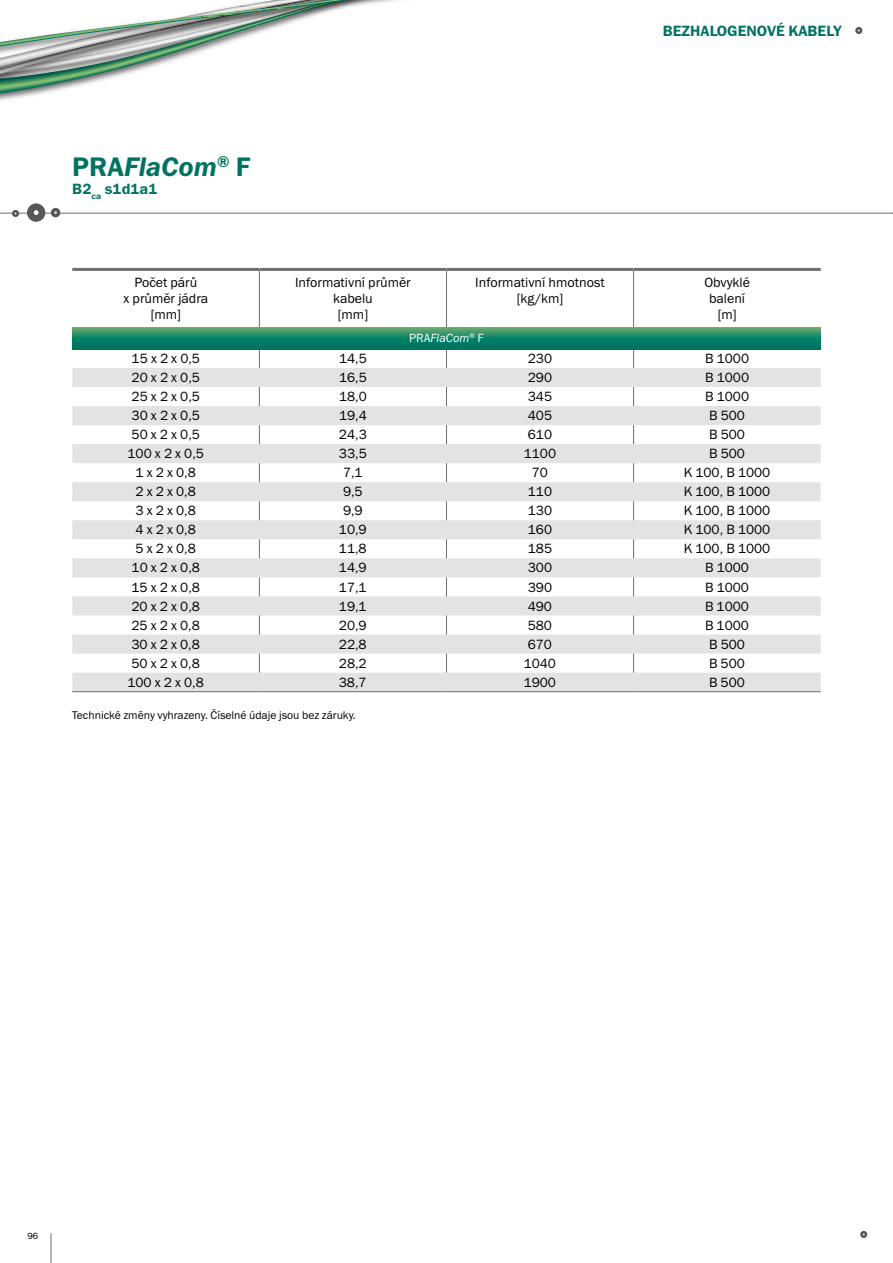
<style>
.page{position:relative;width:893px;height:1263px;background:#fff}
.page>*{position:absolute;margin:0;border:0;box-sizing:border-box;transform-origin:0 0}
.t1{font:italic 27px "Franklin Gothic Demi ITC";color:#007262}
.t2{font:15px "Franklin Gothic Demi ITC";color:#007262}
.t3{font:13.5px/15.8px "Franklin Gothic Book ITC";color:#000;text-align:center}
.t4{font:italic 12px "Franklin Gothic Book ITC";color:#fff}
.t5{font:11.25px "Franklin Gothic Book ITC";color:#000}
.t6{font:9px "Franklin Gothic Book ITC";color:#000}
.s1{font-style:normal}
</style>
<div class="page">
<svg style="left:0;top:89px;width:64px;height:9px"></svg>
<svg style="left:0;top:0;width:399px;height:89px"></svg>
<hr style="left:51px;top:1233px;width:1px;height:30px;background:#706f6f">
<svg style="left:855px;top:27px;width:7px;height:7px"></svg>
<svg style="left:860px;top:1231px;width:7px;height:7px"></svg>
<hr style="left:0;top:213px;width:893px;height:1px;background:#706f6f">
<div style="left:27px;top:203px;width:18px;height:19px;background:#575756;border-radius:50%"></div>
<svg style="left:34px;top:210px;width:5px;height:5px"></svg>
<svg style="left:51px;top:208px;width:9px;height:9px"></svg>
<svg style="left:12px;top:210px;width:7px;height:7px"></svg>
<svg style="left:72px;top:368px;width:749px;height:323px;fill:#e3e3e3"></svg>
<hr style="left:259px;top:271px;width:1px;height:56px;background:#706f6f">
<hr style="left:446px;top:271px;width:1px;height:56px;background:#706f6f">
<hr style="left:633px;top:271px;width:1px;height:56px;background:#706f6f">
<svg style="left:259px;top:349px;width:1px;height:19px"></svg>
<svg style="left:446px;top:349px;width:1px;height:19px"></svg>
<svg style="left:633px;top:349px;width:1px;height:19px"></svg>
<svg style="left:259px;top:387px;width:1px;height:19px"></svg>
<svg style="left:446px;top:387px;width:1px;height:19px"></svg>
<svg style="left:633px;top:387px;width:1px;height:19px"></svg>
<svg style="left:259px;top:425px;width:1px;height:19px"></svg>
<svg style="left:446px;top:425px;width:1px;height:19px"></svg>
<svg style="left:633px;top:425px;width:1px;height:19px"></svg>
<svg style="left:259px;top:463px;width:1px;height:19px"></svg>
<svg style="left:446px;top:463px;width:1px;height:19px"></svg>
<svg style="left:633px;top:463px;width:1px;height:19px"></svg>
<svg style="left:259px;top:501px;width:1px;height:19px"></svg>
<svg style="left:446px;top:501px;width:1px;height:19px"></svg>
<svg style="left:633px;top:501px;width:1px;height:19px"></svg>
<svg style="left:259px;top:539px;width:1px;height:19px"></svg>
<svg style="left:446px;top:539px;width:1px;height:19px"></svg>
<svg style="left:633px;top:539px;width:1px;height:19px"></svg>
<svg style="left:259px;top:577px;width:1px;height:19px"></svg>
<svg style="left:446px;top:577px;width:1px;height:19px"></svg>
<svg style="left:633px;top:577px;width:1px;height:19px"></svg>
<svg style="left:259px;top:615px;width:1px;height:19px"></svg>
<svg style="left:446px;top:615px;width:1px;height:19px"></svg>
<svg style="left:633px;top:615px;width:1px;height:19px"></svg>
<svg style="left:259px;top:654px;width:1px;height:19px"></svg>
<svg style="left:446px;top:654px;width:1px;height:19px"></svg>
<svg style="left:633px;top:654px;width:1px;height:19px"></svg>
<hr style="left:72px;top:691px;width:187px;height:1px;background:#706f6f">
<hr style="left:259px;top:691px;width:187px;height:1px;background:#706f6f">
<hr style="left:446px;top:691px;width:188px;height:1px;background:#706f6f">
<hr style="left:634px;top:691px;width:187px;height:1px;background:#706f6f">
<hr style="left:72px;top:268px;width:187px;height:3px;background:#706f6f">
<hr style="left:259px;top:268px;width:187px;height:3px;background:#706f6f">
<hr style="left:446px;top:268px;width:188px;height:3px;background:#706f6f">
<hr style="left:634px;top:268px;width:187px;height:3px;background:#706f6f">
<svg style="left:72px;top:327px;width:749px;height:22px;background:#1d8a67"></svg>
<h1 class="t1" style="left:72px;top:151px;width:180px"><span class="s1">PRA</span>FlaCom<sup>®</sup> <span class="s1">F</span></h1>
<p class="t2" style="left:72px;top:180px;width:87px">B2<sub>ca</sub> s1d1a1</p>
<p class="t2" style="left:663px;top:22px;width:181px">BEZHALOGENOVÉ KABELY</p>
<p class="t3" style="left:124px;top:274px;width:86px">Počet párů<br>x průměr jádra [mm]</p>
<p class="t3" style="left:295px;top:274px;width:117px">Informativní průměr kabelu<br>[mm]</p>
<p class="t3" style="left:475px;top:274px;width:131px">Informativní hmotnost [kg/km]</p>
<p class="t3" style="left:704px;top:274px;width:47px">Obvyklé balení [m]</p>
<p class="t4" style="left:409px;top:331px;width:76px"><span class="s1">PRA</span>FlaCom<sup>®</sup> <span class="s1">F</span></p>
<p class="t3" style="left:132px;top:350px;width:70px">15 x 2 x 0,5</p>
<p class="t3" style="left:339px;top:350px;width:29px">14,5</p>
<p class="t3" style="left:528px;top:350px;width:26px">230</p>
<p class="t3" style="left:705px;top:350px;width:46px">B 1000</p>
<p class="t3" style="left:132px;top:369px;width:70px">20 x 2 x 0,5</p>
<p class="t3" style="left:339px;top:369px;width:29px">16,5</p>
<p class="t3" style="left:528px;top:369px;width:26px">290</p>
<p class="t3" style="left:705px;top:369px;width:46px">B 1000</p>
<p class="t3" style="left:132px;top:388px;width:70px">25 x 2 x 0,5</p>
<p class="t3" style="left:339px;top:388px;width:29px">18,0</p>
<p class="t3" style="left:528px;top:388px;width:26px">345</p>
<p class="t3" style="left:705px;top:388px;width:46px">B 1000</p>
<p class="t3" style="left:132px;top:407px;width:70px">30 x 2 x 0,5</p>
<p class="t3" style="left:339px;top:407px;width:29px">19,4</p>
<p class="t3" style="left:528px;top:407px;width:26px">405</p>
<p class="t3" style="left:709px;top:407px;width:37px">B 500</p>
<p class="t3" style="left:132px;top:426px;width:70px">50 x 2 x 0,5</p>
<p class="t3" style="left:339px;top:426px;width:29px">24,3</p>
<p class="t3" style="left:528px;top:426px;width:26px">610</p>
<p class="t3" style="left:709px;top:426px;width:37px">B 500</p>
<p class="t3" style="left:128px;top:445px;width:78px">100 x 2 x 0,5</p>
<p class="t3" style="left:339px;top:445px;width:29px">33,5</p>
<p class="t3" style="left:524px;top:445px;width:34px">1100</p>
<p class="t3" style="left:709px;top:445px;width:37px">B 500</p>
<p class="t3" style="left:136px;top:464px;width:62px">1 x 2 x 0,8</p>
<p class="t3" style="left:343px;top:464px;width:21px">7,1</p>
<p class="t3" style="left:532px;top:464px;width:18px">70</p>
<p class="t3" style="left:684px;top:464px;width:88px">K 100, B 1000</p>
<p class="t3" style="left:136px;top:483px;width:62px">2 x 2 x 0,8</p>
<p class="t3" style="left:343px;top:483px;width:21px">9,5</p>
<p class="t3" style="left:528px;top:483px;width:26px">110</p>
<p class="t3" style="left:684px;top:483px;width:88px">K 100, B 1000</p>
<p class="t3" style="left:136px;top:503px;width:62px">3 x 2 x 0,8</p>
<p class="t3" style="left:343px;top:503px;width:21px">9,9</p>
<p class="t3" style="left:528px;top:503px;width:26px">130</p>
<p class="t3" style="left:684px;top:503px;width:88px">K 100, B 1000</p>
<p class="t3" style="left:136px;top:522px;width:62px">4 x 2 x 0,8</p>
<p class="t3" style="left:339px;top:522px;width:29px">10,9</p>
<p class="t3" style="left:528px;top:522px;width:26px">160</p>
<p class="t3" style="left:684px;top:522px;width:88px">K 100, B 1000</p>
<p class="t3" style="left:136px;top:541px;width:62px">5 x 2 x 0,8</p>
<p class="t3" style="left:339px;top:541px;width:29px">11,8</p>
<p class="t3" style="left:528px;top:541px;width:26px">185</p>
<p class="t3" style="left:684px;top:541px;width:88px">K 100, B 1000</p>
<p class="t3" style="left:132px;top:560px;width:70px">10 x 2 x 0,8</p>
<p class="t3" style="left:339px;top:560px;width:29px">14,9</p>
<p class="t3" style="left:528px;top:560px;width:26px">300</p>
<p class="t3" style="left:705px;top:560px;width:46px">B 1000</p>
<p class="t3" style="left:132px;top:579px;width:70px">15 x 2 x 0,8</p>
<p class="t3" style="left:339px;top:579px;width:29px">17,1</p>
<p class="t3" style="left:528px;top:579px;width:26px">390</p>
<p class="t3" style="left:705px;top:579px;width:46px">B 1000</p>
<p class="t3" style="left:132px;top:598px;width:70px">20 x 2 x 0,8</p>
<p class="t3" style="left:339px;top:598px;width:29px">19,1</p>
<p class="t3" style="left:528px;top:598px;width:26px">490</p>
<p class="t3" style="left:705px;top:598px;width:46px">B 1000</p>
<p class="t3" style="left:132px;top:617px;width:70px">25 x 2 x 0,8</p>
<p class="t3" style="left:339px;top:617px;width:29px">20,9</p>
<p class="t3" style="left:528px;top:617px;width:26px">580</p>
<p class="t3" style="left:705px;top:617px;width:46px">B 1000</p>
<p class="t3" style="left:132px;top:636px;width:70px">30 x 2 x 0,8</p>
<p class="t3" style="left:339px;top:636px;width:29px">22,8</p>
<p class="t3" style="left:528px;top:636px;width:26px">670</p>
<p class="t3" style="left:709px;top:636px;width:37px">B 500</p>
<p class="t3" style="left:131px;top:655px;width:70px">50 x 2 x 0,8</p>
<p class="t3" style="left:339px;top:655px;width:29px">28,2</p>
<p class="t3" style="left:524px;top:655px;width:34px">1040</p>
<p class="t3" style="left:709px;top:655px;width:37px">B 500</p>
<p class="t3" style="left:127px;top:674px;width:78px">100 x 2 x 0,8</p>
<p class="t3" style="left:339px;top:674px;width:29px">38,7</p>
<p class="t3" style="left:524px;top:674px;width:34px">1900</p>
<p class="t3" style="left:709px;top:674px;width:37px">B 500</p>
<p class="t5" style="left:72px;top:708px;width:285px">Technické změny vyhrazeny. Číselné údaje jsou bez záruky.</p>
<p class="t6" style="left:27px;top:1230px;width:12px">96</p>
</div>
